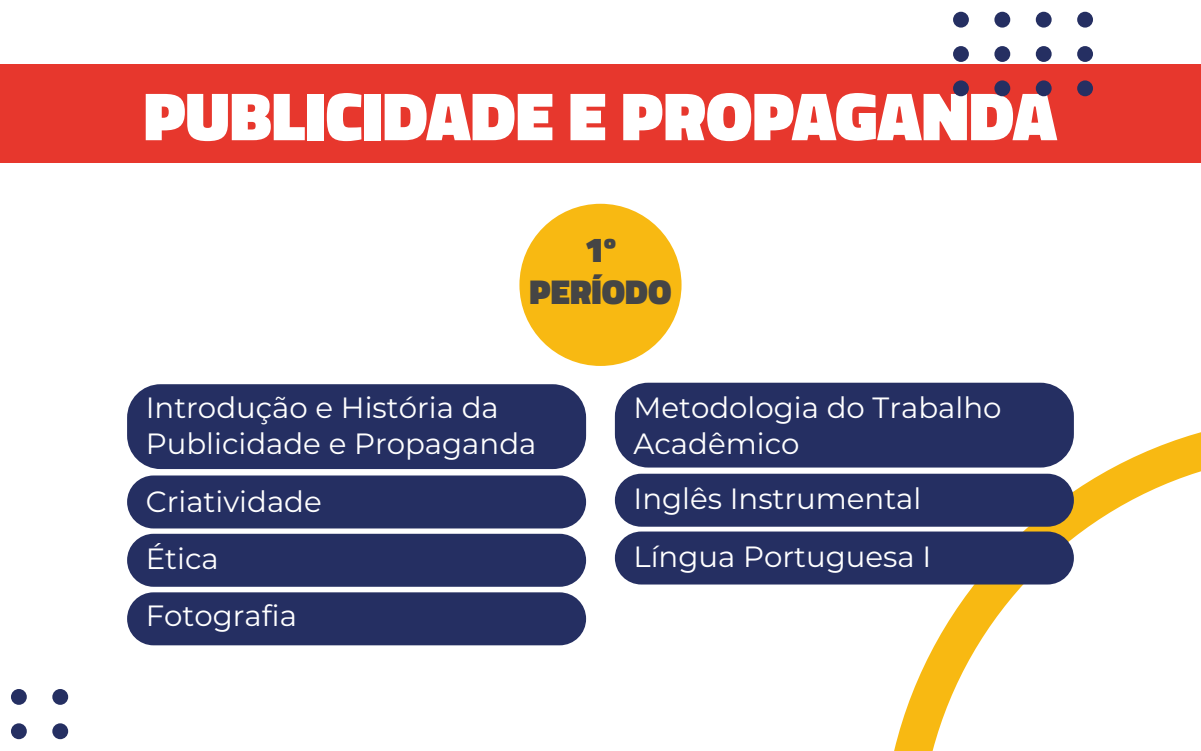
<style>
.page{position:relative;width:1201px;height:751px;background:#fff}
.page>*{position:absolute;margin:0;border:0;box-sizing:border-box;transform-origin:0 0}
.t1{font:900 69px "Cairo";color:#fff}
.t2{font:900 34.95px/41.9px "Cairo";color:#454545;text-align:center}
.t3{font:100 29.25px/35.1px "Montserrat";color:#fff}
</style>
<div class="page">
<svg style="left:894px;top:429px;width:306px;height:321px"></svg>
<div style="left:0;top:64px;width:1200px;height:99px;background:#e7372d"></div>
<div style="left:952px;top:12px;width:16px;height:16px;background:#252f62;border-radius:50%"></div>
<div style="left:994px;top:12px;width:16px;height:16px;background:#252f62;border-radius:50%"></div>
<div style="left:1035px;top:12px;width:16px;height:16px;background:#252f62;border-radius:50%"></div>
<div style="left:1077px;top:12px;width:15px;height:16px;background:#252f62;border-radius:50%"></div>
<div style="left:952px;top:46px;width:16px;height:16px;background:#252f62;border-radius:50%"></div>
<div style="left:994px;top:46px;width:16px;height:16px;background:#252f62;border-radius:50%"></div>
<div style="left:1035px;top:46px;width:16px;height:16px;background:#252f62;border-radius:50%"></div>
<div style="left:1077px;top:46px;width:15px;height:16px;background:#252f62;border-radius:50%"></div>
<div style="left:952px;top:80px;width:16px;height:16px;background:#252f62;border-radius:50%"></div>
<div style="left:994px;top:80px;width:16px;height:16px;background:#252f62;border-radius:50%"></div>
<div style="left:1035px;top:80px;width:16px;height:16px;background:#252f62;border-radius:50%"></div>
<div style="left:1077px;top:80px;width:15px;height:16px;background:#252f62;border-radius:50%"></div>
<div style="left:11px;top:688px;width:16px;height:16px;background:#252f62;border-radius:50%"></div>
<div style="left:52px;top:688px;width:16px;height:16px;background:#252f62;border-radius:50%"></div>
<div style="left:11px;top:723px;width:16px;height:15px;background:#252f62;border-radius:50%"></div>
<div style="left:52px;top:723px;width:16px;height:15px;background:#252f62;border-radius:50%"></div>
<div style="left:519px;top:204px;width:162px;height:162px;background:#f8b912;border-radius:50%"></div>
<div style="left:127px;top:384px;width:459px;height:85px;background:#252f62;border-radius:33px"></div>
<div style="left:615px;top:382px;width:458px;height:85px;background:#252f62;border-radius:33px"></div>
<div style="left:127px;top:475px;width:459px;height:53px;background:#252f62;border-radius:26px"></div>
<div style="left:127px;top:533px;width:459px;height:53px;background:#252f62;border-radius:26px"></div>
<div style="left:615px;top:473px;width:458px;height:53px;background:#252f62;border-radius:26px"></div>
<div style="left:615px;top:531px;width:458px;height:53px;background:#252f62;border-radius:26px"></div>
<div style="left:127px;top:592px;width:459px;height:53px;background:#252f62;border-radius:26px"></div>
<h1 class="t1" style="left:144px;top:76px;width:914px">PUBLICIDADE E PROPAGANDA</h1>
<p class="t2" style="left:529px;top:229px;width:143px">1º<br>PERÍODO</p>
<p class="t3" style="left:146px;top:393px;width:392px">Introdução e História da<br>Publicidade e Propaganda</p>
<p class="t3" style="left:633px;top:393px;width:369px">Metodologia do Trabalho<br>Acadêmico</p>
<p class="t3" style="left:146px;top:476px;width:177px;line-height:56.2px">Criatividade<br>Ética</p>
<p class="t3" style="left:633px;top:472px;width:299px;line-height:57.8px">Inglês Instrumental<br>Língua Portuguesa I</p>
<p class="t3" style="left:146px;top:597px;width:153px">Fotografia</p>
</div>
